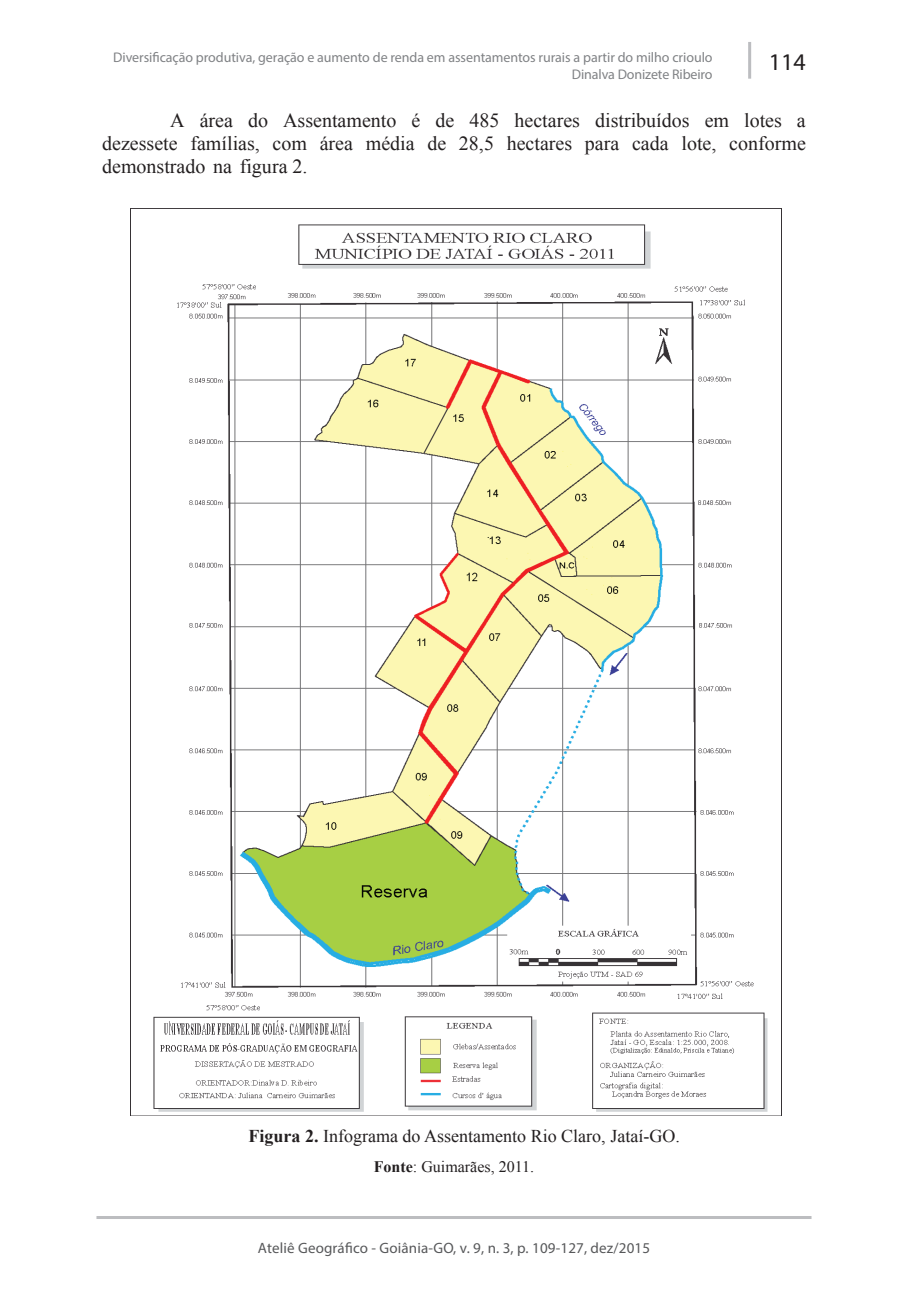
<style>
.page{position:relative;width:908px;height:1304px;background:#fff}
.page>*{position:absolute;margin:0;border:0;box-sizing:border-box;transform-origin:0 0}
.t1{font:24px "Myriad Pro";color:#231f20}
.t2{font:20px/23px "Times New Roman";color:#231f20;text-align:justify}
.t3{font:18px "Times New Roman";color:#231f20}
.t4{font:16px "Times New Roman";color:#231f20}
.t5{font:15px "Myriad Pro";letter-spacing:.01em;color:#57585a}
.t6{font:14px/16.8px "Myriad Pro";letter-spacing:-.005em;color:#808285;text-align:right}
.s1{font-weight:700}
</style>
<div class="page">
<hr style="left:96px;top:1216px;width:715px;height:3px;background:#bcbdc0">
<hr style="left:747px;top:42px;width:3px;height:37px;background:#bcbdc0">
<img style="left:130px;top:208px;width:651px;height:908px">
<p class="t6" style="left:113px;top:49px;width:600px">Diversificação produtiva, geração e aumento de renda em assentamentos rurais a partir do milho crioulo<br>Dinalva Donizete Ribeiro</p>
<p class="t1" style="left:768px;top:47px;width:38px">114</p>
<p class="t2" style="left:102px;top:109px;width:705px;text-indent:68px">A área do Assentamento é de 485 hectares distribuídos em lotes a dezessete famílias, com área média de 28,5 hectares para cada lote, conforme demonstrado na figura 2.</p>
<p class="t3" style="left:248px;top:1124px;width:432px"><span class="s1">Figura 2.</span> Infograma do Assentamento Rio Claro, Jataí-GO.</p>
<p class="t4" style="left:373px;top:1156px;width:162px"><span class="s1">Fonte</span>: Guimarães, 2011.</p>
<p class="t5" style="left:258px;top:1239px;width:393px">Ateliê Geográfico - Goiânia-GO, v. 9, n. 3, p. 109-127, dez/2015</p>
</div>
